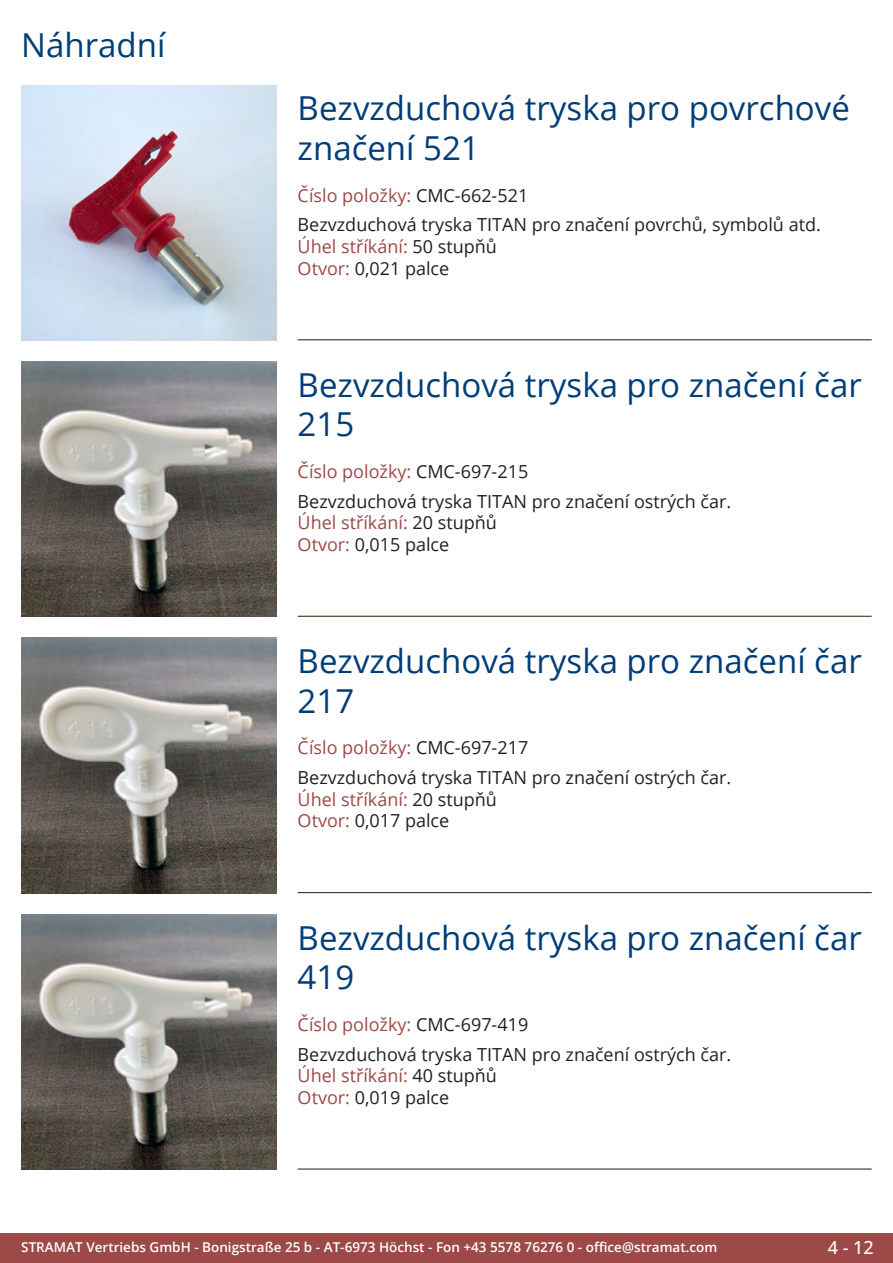
<style>
.page{position:relative;width:893px;height:1263px;background:#fff}
.page>*{position:absolute;margin:0;border:0;box-sizing:border-box;transform-origin:0 0}
.Produkttitel{font:33px/39.6px "Open Sans";color:#003d78}
.RastTitel{font:33px "Open Sans";color:#003d78}
.Beschreibung_Text{font:18px/21.6px "Open Sans";color:#231f20}
.TechDaten_Überschrif{font:18px "Open Sans";color:#9c4948}
.t1{font:500 18px "Open Sans";color:#fff}
.t2{font:600 13.5px "Open Sans";color:#fff}
.s1{color:#231f20}
.s2{color:#9c4948}
</style>
<div class="page">
<div style="left:0;top:1233px;width:893px;height:30px;background:#9c4948"></div>
<hr style="left:298px;top:340px;width:574px;height:1px;background:#201d08">
<hr style="left:298px;top:616px;width:574px;height:1px;background:#201d08">
<hr style="left:298px;top:892px;width:574px;height:1px;background:#201d08">
<hr style="left:298px;top:1169px;width:574px;height:1px;background:#201d08">
<img style="left:21px;top:85px;width:255px;height:255px">
<img style="left:21px;top:361px;width:255px;height:256px">
<img style="left:21px;top:638px;width:255px;height:255px">
<img style="left:21px;top:914px;width:255px;height:255px">
<p class="RastTitel" style="left:21px;top:22px;width:146px">Náhradní</p>
<p class="Produkttitel" style="left:298px;top:88px;width:554px">Bezvzduchová tryska pro povrchové značení 521</p>
<p class="TechDaten_Überschrif" style="left:298px;top:183px;width:232px">Číslo položky: <span class="s1">CMC-662-521</span></p>
<p class="Beschreibung_Text" style="left:298px;top:214px;width:525px">Bezvzduchová tryska TITAN pro značení povrchů, symbolů atd.<br><span class="s2">Úhel stříkání:</span> 50 stupňů<br><span class="s2">Otvor:</span> 0,021 palce</p>
<p class="Produkttitel" style="left:298px;top:364px;width:566px">Bezvzduchová tryska pro značení čar<br>215</p>
<p class="TechDaten_Überschrif" style="left:298px;top:459px;width:232px">Číslo položky: <span class="s1">CMC-697-215</span></p>
<p class="Beschreibung_Text" style="left:298px;top:490px;width:435px">Bezvzduchová tryska TITAN pro značení ostrých čar.<br><span class="s2">Úhel stříkání:</span> 20 stupňů<br><span class="s2">Otvor:</span> 0,015 palce</p>
<p class="Produkttitel" style="left:298px;top:640px;width:566px">Bezvzduchová tryska pro značení čar<br>217</p>
<p class="TechDaten_Überschrif" style="left:298px;top:735px;width:232px">Číslo položky: <span class="s1">CMC-697-217</span></p>
<p class="Beschreibung_Text" style="left:298px;top:766px;width:435px">Bezvzduchová tryska TITAN pro značení ostrých čar.<br><span class="s2">Úhel stříkání:</span> 20 stupňů<br><span class="s2">Otvor:</span> 0,017 palce</p>
<p class="Produkttitel" style="left:298px;top:917px;width:566px">Bezvzduchová tryska pro značení čar<br>419</p>
<p class="TechDaten_Überschrif" style="left:298px;top:1012px;width:232px">Číslo položky: <span class="s1">CMC-697-419</span></p>
<p class="Beschreibung_Text" style="left:298px;top:1043px;width:435px">Bezvzduchová tryska TITAN pro značení ostrých čar.<br><span class="s2">Úhel stříkání:</span> 40 stupňů<br><span class="s2">Otvor:</span> 0,019 palce</p>
<p class="t2" style="left:21px;top:1238px;width:698px">STRAMAT Vertriebs GmbH - Bonigstraße 25 b - AT-6973 Höchst - Fon +43 5578 76276 0 - office@stramat.com</p>
<p class="t1" style="left:828px;top:1234px;width:48px">4 - 12</p>
</div>
